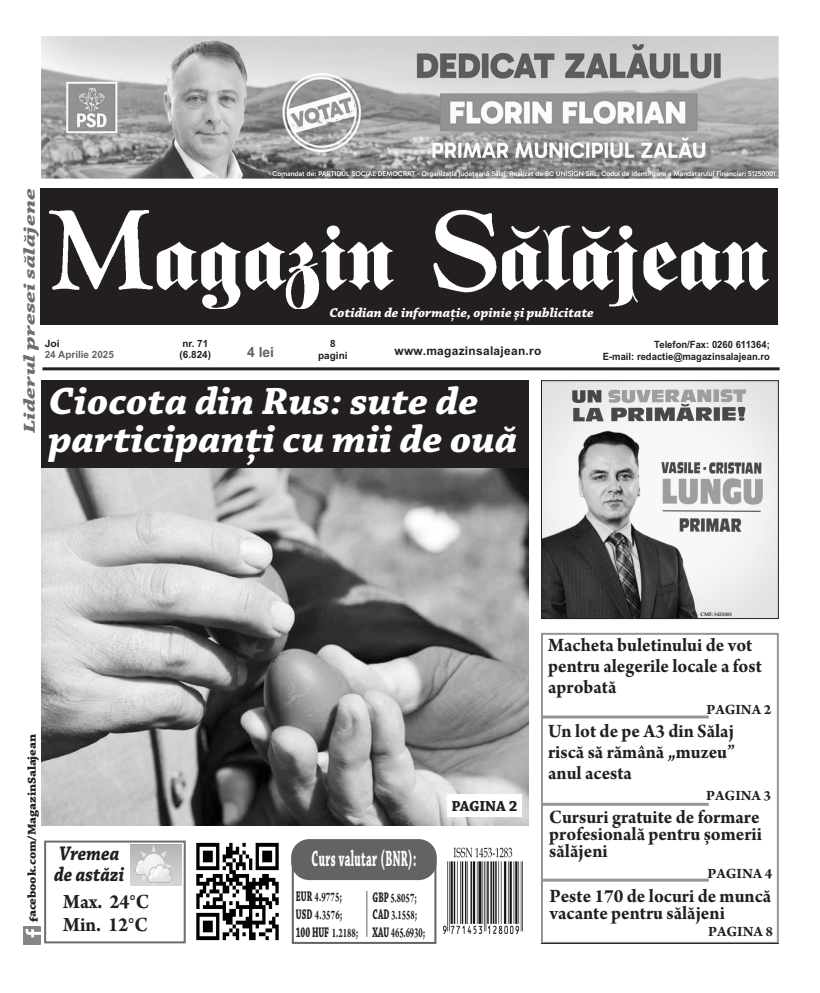
<style>
.page{position:relative;width:820px;height:993px;background:#fff}
.page>*{position:absolute;margin:0;border:0;box-sizing:border-box;transform-origin:0 0}
.t1{font:italic 700 40px/38px "Chaparral Pro";color:#fff;scale:1.05 1}
.t2{font:700 23.3px "Chaparral Pro";letter-spacing:.035em;color:#fff;scale:.47 1}
.t3{font:700 21.4px/22.5px "Arno Pro";color:#231f20;scale:.93 1}
.t4{font:italic 700 20.7px/21.1px "Chaparral Pro";color:#231f20;scale:.87 1}
.t5{font:700 20px/21px "Arno Pro";color:#231f20;scale:.95 1}
.t6{font:italic 700 16.6px "Chaparral Pro";color:#6c6d70;scale:1.5 1}
.t7{font:700 15.3px "Chaparral Pro";letter-spacing:-.01em;color:#231f20}
.t8{font:700 15px "Arno Pro";color:#231f20}
.t9{font:700 14.7px "Chaparral Pro";letter-spacing:-.005em;color:#231f20;scale:.58 1}
.t10{font:700 14.7px "Arno Pro";color:#231f20;scale:.57 1}
.t11{font:700 14px "Arial";color:#636366}
.t12{font:700 13.9px/17.7px "Arno Pro";letter-spacing:.005em;color:#231f20;scale:.62 1}
.t13{font:700 13.9px/17.7px "Arno Pro";letter-spacing:.005em;color:#231f20;scale:.63 1}
.t14{font:italic 700 13.6px "Chaparral Pro";color:#fff}
.t15{font:700 12px "Chaparral Pro";letter-spacing:-.01em;color:#231f20;scale:1.11 1}
.t16{font:700 12px "Arial";letter-spacing:.025em;color:#231f20}
.t17{font:700 10px/12.5px "Arial";color:#231f20;text-align:right;scale:.95 1}
.t18{font:700 10px/12px "Arial";color:#231f20;text-align:center}
.t19{font:700 10px "Arial";color:#636366}
.t20{font:700 10px "Arial";color:#231f20;scale:1.04 1}
.t21{font:700 5px "Palatino Linotype";color:#231f20}
.s1{font-family:"Chaparral Pro";font-size:14.7px}
.s2{font-size:14.7px}
.s3{font-family:"Arno Pro";font-size:13.9px}
.s4{font-family:"Arno Pro"}
.s5{font-family:"Chaparral Pro"}
</style>
<div class="page">
<div style="left:540px;top:632px;width:238px;height:311px;border:2px solid #939598"></div>
<hr style="left:541px;top:715px;width:167px;height:3px;background:#939598">
<hr style="left:541px;top:878px;width:167px;height:3px;background:#939598">
<hr style="left:541px;top:802px;width:167px;height:3px;background:#939598">
<svg style="left:40px;top:926px;width:1px;height:17px"></svg>
<img style="left:24px;top:926px;width:16px;height:17px">
<hr style="left:540px;top:942px;width:238px;height:1px;background:#231f20">
<div style="left:44px;top:840px;width:142px;height:103px;border:2px solid #6c6d70"></div>
<img style="left:131px;top:844px;width:51px;height:41px">
<img style="left:196px;top:842px;width:83px;height:99px">
<hr style="left:42px;top:367px;width:737px;height:3px;background:#231f20">
<div style="left:292px;top:857px;width:144px;height:86px;border:2px solid #636366"></div>
<div style="left:291px;top:838px;width:145px;height:41px;background:#636366;border-radius:18px"></div>
<hr style="left:366px;top:890px;width:1px;height:46px;background:#636366">
<img style="left:443px;top:847px;width:79px;height:85px">
<div style="left:40px;top:188px;width:737px;height:137px;background:#231f20"></div>
<img style="left:49px;top:211px;width:718px;height:98px">
<img style="left:542px;top:382px;width:234px;height:235px">
<div style="left:540px;top:380px;width:238px;height:239px;border:1px solid #231f20"></div>
<div style="left:41px;top:380px;width:487px;height:88px;background:#231f20"></div>
<img style="left:41px;top:468px;width:487px;height:356px">
<div style="left:447px;top:794px;width:74px;height:23px;background:#fff"></div>
<img style="left:41px;top:36px;width:737px;height:142px">
<p class="t6" style="left:19px;top:433px;width:165px;rotate:-90deg">Liderul presei sălăjene</p>
<p class="t14" style="left:329px;top:304px;width:266px">Cotidian de informaţie, opinie şi publicitate</p>
<p class="t20" style="left:45px;top:339px;width:16px">Joi</p>
<p class="t19" style="left:45px;top:350px;width:71px">24 Aprilie 2025</p>
<p class="t18" style="left:318px;top:338px;width:31px">8 pagini</p>
<p class="t18" style="left:179px;top:339px;width:33px;line-height:11.1px;text-align:left">nr. 71 (6.824)</p>
<p class="t11" style="left:247px;top:346px;width:29px">4 lei</p>
<p class="t16" style="left:394px;top:346px;width:148px">www.magazinsalajean.ro</p>
<h1 class="t1" style="left:49px;top:380px;width:448px">Ciocota din Rus: sute de participanți cu mii de ouă</h1>
<p class="t17" style="left:602px;top:339px;width:177px">Telefon/Fax: 0260 611364;<br>E-mail: redactie@magazinsalajean.ro</p>
<p class="t21" style="left:700px;top:611px;width:33px">CMF: 5425005</p>
<p class="t15" style="left:25px;top:921px;width:171px;rotate:-90deg">facebook.com/MagazinSalajean</p>
<p class="t4" style="left:54px;top:841px;width:82px">Vremea de astăzi</p>
<p class="t3" style="left:63px;top:892px;width:94px">Max. 24°C<br>Min. 12°C</p>
<p class="t2" style="left:311px;top:844px;width:224px">Curs valutar (BNR):</p>
<p class="t13" style="left:296px;top:889px;width:76px"><span class="s1">EUR</span> 4.9775<span class="s2">;<br></span><span class="s1">USD</span> 4.3576<span class="s2">;</span></p>
<p class="t9" style="left:296px;top:922px;width:110px">100 HUF <span class="s3">1.2188</span><span class="s4">;</span></p>
<p class="t12" style="left:372px;top:889px;width:74px"><span class="s1">GBP</span> 5.8057<span class="s2">;<br></span><span class="s1">CAD</span> 3.1558<span class="s2">;</span></p>
<p class="t10" style="left:372px;top:926px;width:94px"><span class="s5">XAU</span> 465.6930;</p>
<p class="t7" style="left:451px;top:796px;width:68px">PAGINA 2</p>
<p class="t5" style="left:548px;top:636px;width:226px">Macheta buletinului de vot pentru alegerile locale a fost aprobată</p>
<p class="t8" style="left:706px;top:703px;width:66px">PAGINA 2</p>
<p class="t5" style="left:548px;top:722px;width:198px;text-align:justify">Un lot de pe A3 din Sălaj riscă să rămână „muzeu” anul acesta</p>
<p class="t8" style="left:706px;top:790px;width:66px">PAGINA 3</p>
<p class="t5" style="left:549px;top:809px;width:225px;line-height:17px">Cursuri gratuite de formare profesională pentru șomerii sălăjeni</p>
<p class="t8" style="left:707px;top:867px;width:66px">PAGINA 4</p>
<p class="t5" style="left:549px;top:888px;width:235px;line-height:17px">Peste 170 de locuri de muncă vacante pentru sălăjeni</p>
<p class="t8" style="left:708px;top:925px;width:66px">PAGINA 8</p>
</div>
